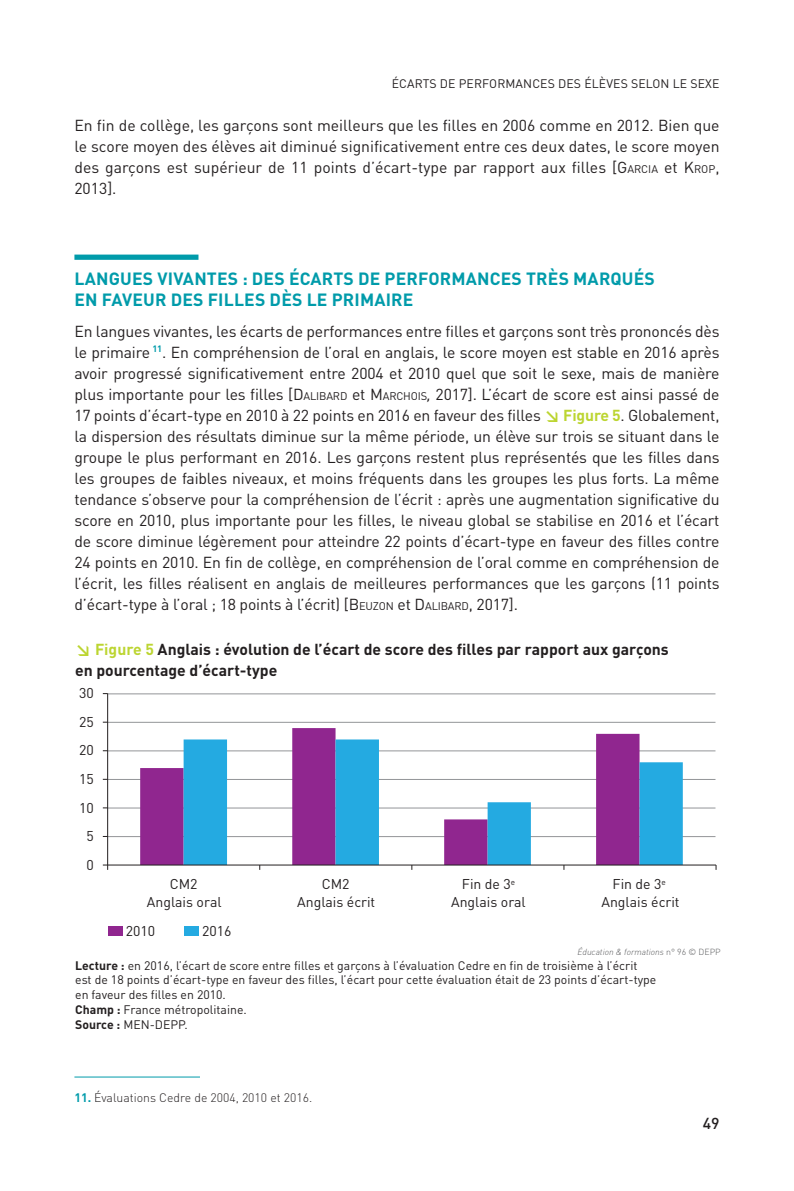
<style>
.page{position:relative;width:794px;height:1191px;background:#fff}
.page>*{position:absolute;margin:0;border:0;box-sizing:border-box;transform-origin:0 0}
.Niveau_1{font:700 17.5px/21px "DINOT";letter-spacing:.01em;color:#009baa}
.Courant{font:15.75px/21px "DINOT";letter-spacing:-.01em;color:#231f20;text-align:justify}
.Titre{font:700 15.75px/21px "DINOT";color:#231f20}
.t1{font:500 15.75px "DINOT";color:#231f20}
.t2{font:14px/17.8px "DINOT";color:#231f20;text-align:center}
.Courant-2{font:12.25px/14.7px "DINOT";color:#231f20}
.Titre_courant__droit{font:12.25px "DINOT";letter-spacing:.01em;color:#231f20}
.Texte{font:300 12.25px "DINOT";color:#231f20}
.Titre-2{font:italic 300 8.75px "DINOT";color:#57585a}
.s1{font-style:inherit}
.s2{font-size:11.03px}
.s3{font-style:italic}
.s4{font-weight:700;color:#bcd531}
.s5{color:#bcd531}
.s6{font-style:normal}
.s7{font-weight:700}
.s8{font-weight:700;color:#009baa}
</style>
<div class="page">
<hr style="left:108px;top:693px;width:607px;height:1px;background:#939598">
<hr style="left:108px;top:722px;width:607px;height:1px;background:#939598">
<hr style="left:108px;top:750px;width:607px;height:1px;background:#939598">
<hr style="left:108px;top:779px;width:607px;height:1px;background:#939598">
<hr style="left:108px;top:807px;width:607px;height:1px;background:#939598">
<hr style="left:108px;top:836px;width:607px;height:1px;background:#939598">
<svg style="left:140px;top:728px;width:499px;height:136px"></svg>
<svg style="left:184px;top:739px;width:499px;height:125px"></svg>
<hr style="left:107px;top:693px;width:1px;height:172px;background:#231f20">
<hr style="left:108px;top:864px;width:608px;height:1px;background:#231f20">
<svg style="left:103px;top:864px;width:5px;height:6px"></svg>
<div style="left:108px;top:926px;width:15px;height:10px;background:#90268f"></div>
<div style="left:184px;top:926px;width:15px;height:10px;background:#24aae1"></div>
<div style="left:74px;top:254px;width:124px;height:6px;background:#009baa"></div>
<hr style="left:74px;top:1076px;width:126px;height:1px;background:#009baa">
<p class="Titre_courant__droit" style="left:392px;top:75px;width:329px">ÉCARTS DE PERFORMANCES DES ÉLÈVES SELON LE SEXE</p>
<p class="Courant" style="left:74px;top:115px;width:646px">En fin de collège, les garçons sont meilleurs que les filles en 2006 comme en 2012. Bien que le score moyen des élèves ait diminué significativement entre ces deux dates, le score moyen des garçons est supérieur de 11 points d’écart-type par rapport aux filles [<span class="s1">G</span><span class="s2">ARCIA</span> et <span class="s1">K</span><span class="s2">ROP</span>, 2013].</p>
<p class="Niveau_1" style="left:74px;top:267px;width:582px">LANGUES VIVANTES : DES ÉCARTS DE PERFORMANCES TRÈS MARQUÉS<br>EN FAVEUR DES FILLES DÈS LE PRIMAIRE</p>
<p class="Courant" style="left:74px;top:320px;width:646px">En langues vivantes, les écarts de performances entre filles et garçons sont très prononcés dès le primaire <sup>11</sup>. En compréhension de l’oral en anglais, le score moyen est stable en 2016 après avoir progressé significativement entre 2004 et 2010 quel que soit le sexe, mais de manière plus importante pour les filles [<span class="s1">D</span><span class="s2">ALIBARD</span> et <span class="s1">M</span><span class="s2">ARCHOIS</span><span class="s3">,</span> 2017]. L’écart de score est ainsi passé de 17 points d’écart-type en 2010 à 22 points en 2016 en faveur des filles <span class="s4">↘ Figure 5</span>. Globalement, la dispersion des résultats diminue sur la même période, un élève sur trois se situant dans le groupe le plus performant en 2016. Les garçons restent plus représentés que les filles dans les groupes de faibles niveaux, et moins fréquents dans les groupes les plus forts. La même tendance s’observe pour la compréhension de l’écrit : après une augmentation significative du score en 2010, plus importante pour les filles, le niveau global se stabilise en 2016 et l’écart de score diminue légèrement pour atteindre 22 points d’écart-type en faveur des filles contre 24 points en 2010. En fin de collège, en compréhension de l’oral comme en compréhension de l’écrit, les filles réalisent en anglais de meilleures performances que les garçons (11 points d’écart-type à l’oral ; 18 points à l’écrit) [<span class="s1">B</span><span class="s2">EUZON</span> et <span class="s1">D</span><span class="s2">ALIBARD</span>, 2017].</p>
<p class="Titre" style="left:75px;top:638px;width:595px"><span class="s5">↘ Figure 5</span> Anglais : évolution de l’écart de score des filles par rapport aux garçons en pourcentage d’écart-type</p>
<p class="t2" style="left:79px;top:684px;width:16px">30</p>
<p class="t2" style="left:79px;top:712px;width:16px">25</p>
<p class="t2" style="left:79px;top:741px;width:16px">20</p>
<p class="t2" style="left:79px;top:770px;width:16px">15</p>
<p class="t2" style="left:79px;top:798px;width:16px">10</p>
<p class="t2" style="left:86px;top:827px;width:9px">5</p>
<p class="t2" style="left:86px;top:855px;width:9px">0</p>
<p class="t2" style="left:147px;top:875px;width:76px">CM2<br>Anglais oral</p>
<p class="t2" style="left:297px;top:875px;width:80px">CM2<br>Anglais écrit</p>
<p class="t2" style="left:451px;top:875px;width:76px">Fin de 3<sup>e<br></sup>Anglais oral</p>
<p class="t2" style="left:601px;top:875px;width:80px">Fin de 3<sup>e<br></sup>Anglais écrit</p>
<p class="t2" style="left:126px;top:921px;width:31px">2010</p>
<p class="t2" style="left:202px;top:921px;width:31px">2016</p>
<p class="Titre-2" style="left:577px;top:946px;width:145px">Éducation &amp; formations <span class="s6">n° 96 © DEPP</span></p>
<p class="Courant-2" style="left:75px;top:957px;width:583px"><span class="s7">Lecture :</span> en 2016, l’écart de score entre filles et garçons à l’évaluation Cedre en fin de troisième à l’écrit est de 18 points d’écart-type en faveur des filles, l’écart pour cette évaluation était de 23 points d’écart-type en faveur des filles en 2010.</p>
<p class="Courant-2" style="left:75px;top:1002px;width:173px"><span class="s7">Champ :</span> France métropolitaine.</p>
<p class="Courant-2" style="left:75px;top:1016px;width:114px"><span class="s7">Source :</span> MEN-DEPP.</p>
<p class="Texte" style="left:74px;top:1089px;width:239px"><span class="s8">11.</span> Évaluations Cedre de 2004, 2010 et 2016.</p>
<p class="t1" style="left:703px;top:1112px;width:18px">49</p>
</div>
